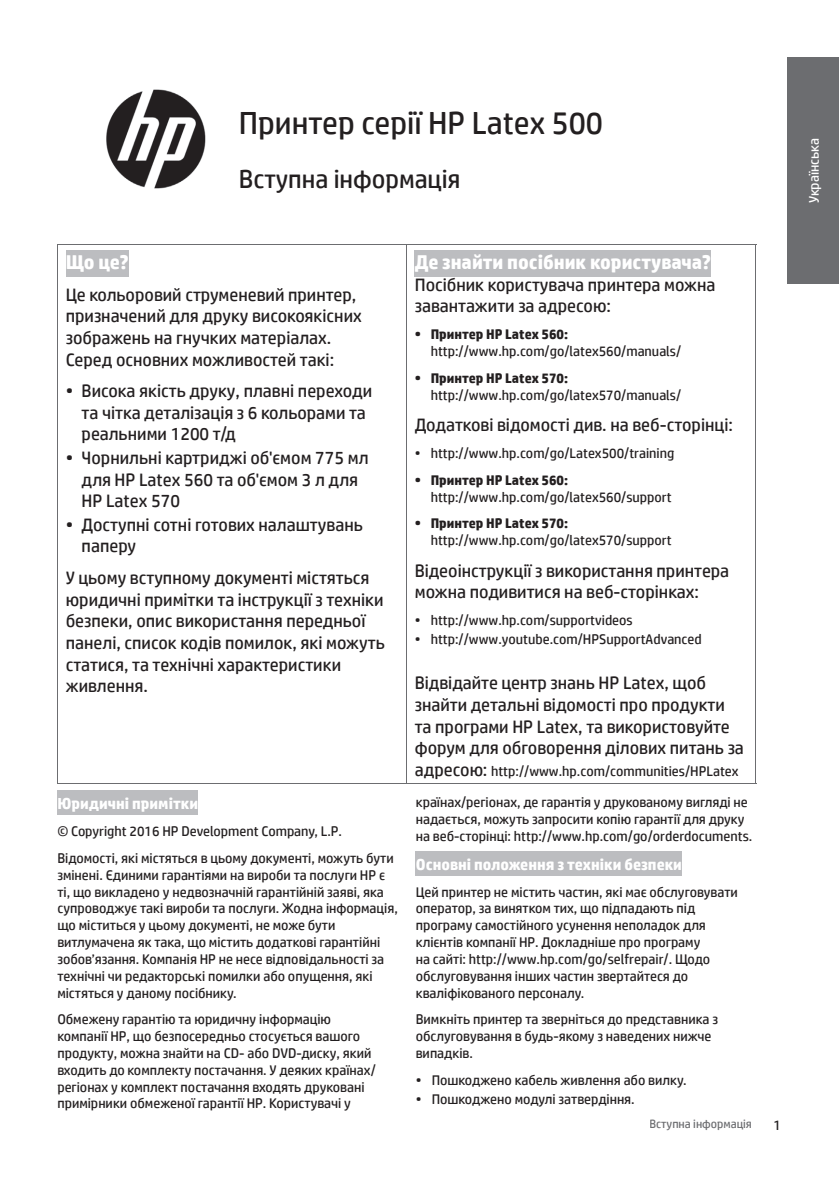
<style>
.page{position:relative;width:840px;height:1184px;background:#fff}
.page>*{position:absolute;margin:0;border:0;box-sizing:border-box;transform-origin:0 0}
.t1{font:32px "HP Simplified";color:#231f20}
.t2{font:26px "HP Simplified";color:#231f20}
.t3{font:700 20px "HP Simplified";color:#fff}
.t4{font:18px/21.6px "HP Simplified";color:#231f20}
.t5{font:700 16px "HP Simplified";color:#fff}
.t6{font:14px/16.8px "HP Simplified";color:#231f20}
.t7{font:700 14px "HP Simplified";color:#231f20}
.t8{font:14px "HP Simplified";color:#fff}
.t9{font:12px "HP Simplified";color:#6c6d70}
.s1{font-size:18px}
</style>
<div class="page">
<div style="left:787px;top:57px;width:51px;height:227px;background:#6c6d70"></div>
<hr style="left:57px;top:244px;width:350px;height:1px;background:#6c6d70">
<hr style="left:57px;top:245px;width:1px;height:538px;background:#6c6d70">
<hr style="left:407px;top:244px;width:349px;height:1px;background:#6c6d70">
<hr style="left:406px;top:245px;width:1px;height:538px;background:#6c6d70">
<hr style="left:755px;top:245px;width:1px;height:538px;background:#6c6d70">
<hr style="left:57px;top:783px;width:350px;height:1px;background:#6c6d70">
<hr style="left:407px;top:783px;width:349px;height:1px;background:#6c6d70">
<div style="left:66px;top:250px;width:62px;height:26px;background:#bcbdc0"></div>
<div style="left:415px;top:250px;width:295px;height:26px;background:#bcbdc0"></div>
<div style="left:57px;top:790px;width:141px;height:24px;background:#bcbdc0"></div>
<div style="left:416px;top:851px;width:266px;height:24px;background:#bcbdc0"></div>
<img style="left:106px;top:89px;width:100px;height:100px">
<h1 class="t1" style="left:239px;top:102px;width:366px">Принтер серії HP Latex 500</h1>
<h2 class="t2" style="left:239px;top:162px;width:223px">Вступна інформація</h2>
<h3 class="t3" style="left:66px;top:249px;width:64px">Що це?</h3>
<p class="t4" style="left:66px;top:283px;width:297px">Це кольоровий струменевий принтер, призначений для друку високоякісних зображень на гнучких матеріалах.<br>Серед основних можливостей такі:</p>
<p class="t4" style="left:82px;top:380px;width:292px;text-indent:-16px">• Висока якість друку, плавні переходи та чітка деталізація з 6 кольорами та реальними 1200 т/д</p>
<p class="t4" style="left:82px;top:446px;width:288px;text-indent:-16px">• Чорнильні картриджі об'ємом 775 мл для HP Latex 560 та об'ємом 3 л для<br>HP Latex 570</p>
<p class="t4" style="left:82px;top:513px;width:283px;text-indent:-16px">• Доступні сотні готових налаштувань паперу</p>
<p class="t4" style="left:66px;top:566px;width:321px">У цьому вступному документі містяться юридичні примітки та інструкції з техніки безпеки, опис використання передньої панелі, список кодів помилок, які можуть статися, та технічні характеристики живлення.</p>
<p class="t5" style="left:57px;top:793px;width:142px">Юридичні примітки</p>
<p class="t6" style="left:57px;top:817px;width:338px;line-height:26.8px">© Copyright 2016 HP Development Company, L.P.<br>Відомості, які містяться в цьому документі, можуть бути</p>
<p class="t6" style="left:57px;top:866px;width:342px">змінені. Єдиними гарантіями на вироби та послуги HP є ті, що викладено у недвозначній гарантійній заяві, яка супроводжує такі вироби та послуги. Жодна інформація, що міститься у цьому документі, не може бути витлумачена як така, що містить додаткові гарантійні зобов’язання. Компанія НР не несе відповідальності за технічні чи редакторські помилки або опущення, які містяться у даному посібнику.</p>
<p class="t6" style="left:57px;top:1010px;width:320px">Обмежену гарантію та юридичну інформацію компанії HP, що безпосередньо стосується вашого продукту, можна знайти на CD- або DVD-диску, який входить до комплекту постачання. У деяких країнах/ регіонах у комплект постачання входять друковані примірники обмеженої гарантії HP. Користувачі у</p>
<h3 class="t3" style="left:415px;top:249px;width:297px">Де знайти посібник користувача?</h3>
<p class="t4" style="left:415px;top:273px;width:302px">Посібник користувача принтера можна завантажити за адресою:</p>
<p class="t7" style="left:415px;top:325px;width:155px">• Принтер HP Latex 560:</p>
<p class="t6" style="left:430px;top:342px;width:252px">http://www.hp.com/go/latex560/manuals/</p>
<p class="t7" style="left:415px;top:368px;width:155px">• Принтер HP Latex 570:</p>
<p class="t6" style="left:430px;top:386px;width:252px">http://www.hp.com/go/latex570/manuals/</p>
<p class="t4" style="left:415px;top:414px;width:320px">Додаткові відомості див. на веб-сторінці:</p>
<p class="t6" style="left:415px;top:444px;width:261px">• http://www.hp.com/go/Latex500/training</p>
<p class="t7" style="left:415px;top:470px;width:155px">• Принтер HP Latex 560:</p>
<p class="t6" style="left:430px;top:488px;width:242px">http://www.hp.com/go/latex560/support</p>
<p class="t7" style="left:415px;top:514px;width:155px">• Принтер HP Latex 570:</p>
<p class="t6" style="left:430px;top:531px;width:242px">http://www.hp.com/go/latex570/support</p>
<p class="t4" style="left:415px;top:559px;width:316px">Відеоінструкції з використання принтера можна подивитися на веб-сторінках:</p>
<p class="t6" style="left:415px;top:611px;width:219px">• http://www.hp.com/supportvideos</p>
<p class="t6" style="left:415px;top:630px;width:288px">• http://www.youtube.com/HPSupportAdvanced</p>
<p class="t4" style="left:415px;top:672px;width:330px">Відвідайте центр знань HP Latex, щоб знайти детальні відомості про продукти та програми HP Latex, та використовуйте форум для обговорення ділових питань за</p>
<p class="t6" style="left:415px;top:762px;width:325px"><span class="s1">адресою:</span> http://www.hp.com/communities/HPLatex</p>
<p class="t6" style="left:416px;top:793px;width:338px">країнах/регіонах, де гарантія у друкованому вигляді не надається, можуть запросити копію гарантії для друку на веб-сторінці: http://www.hp.com/go/orderdocuments.</p>
<p class="t5" style="left:416px;top:853px;width:268px">Основні положення з техніки безпеки</p>
<p class="t6" style="left:416px;top:883px;width:323px">Цей принтер не містить частин, які має обслуговувати оператор, за винятком тих, що підпадають під програму самостійного усунення неполадок для клієнтів компанії HP. Докладніше про програму<br>на сайті: http://www.hp.com/go/selfrepair/. Щодо обслуговування інших частин звертайтеся до кваліфікованого персоналу.</p>
<p class="t6" style="left:416px;top:1010px;width:303px">Вимкніть принтер та зверніться до представника з обслуговування в будь-якому з наведених нижче випадків.</p>
<p class="t6" style="left:416px;top:1071px;width:272px">• Пошкоджено кабель живлення або вилку.</p>
<p class="t6" style="left:416px;top:1089px;width:220px">• Пошкоджено модулі затвердіння.</p>
<p class="t9" style="left:649px;top:1116px;width:104px">Вступна інформація</p>
<p class="t6" style="left:773px;top:1116px;width:9px">1</p>
<p class="t8" style="left:804px;top:203px;width:67px;rotate:-90deg">Українська</p>
</div>
